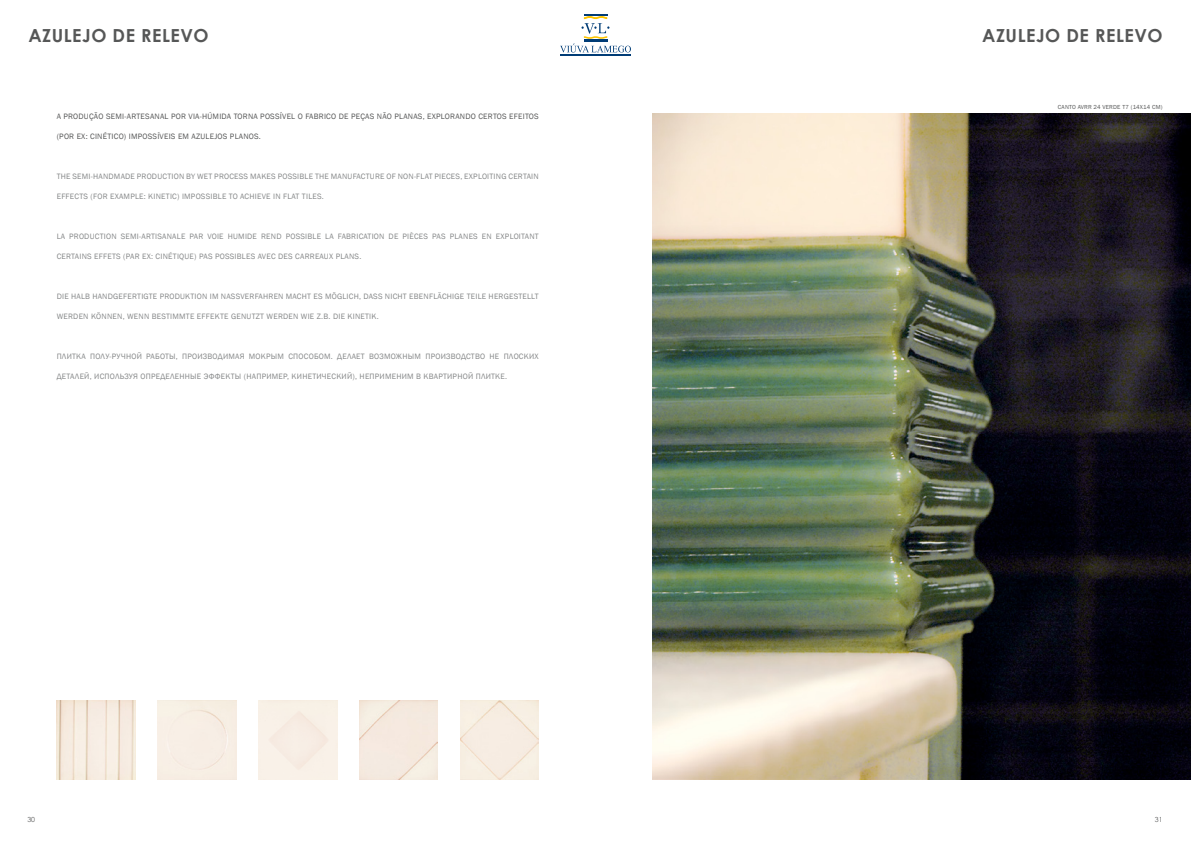
<style>
.page{position:relative;width:1191px;height:842px;background:#fff}
.page>*{position:absolute;margin:0;border:0;box-sizing:border-box;transform-origin:0 0}
.t1{font:700 18px "Century Gothic";letter-spacing:.03em;color:#565757}
.t2{font:8px "Franklin Gothic";letter-spacing:.03em;color:#868889}
.t3{font:8px "Franklin Gothic";letter-spacing:.03em;color:#565757}
.t4{font:7px "Century Gothic";color:#565757}
.t5{font:6px "Franklin Gothic";letter-spacing:.03em;color:#565757}
</style>
<div class="page">
<hr style="left:584px;top:14px;width:23px;height:2px;background:#003c76">
<hr style="left:560px;top:54px;width:71px;height:2px;background:#003c76">
<svg style="left:560px;top:16px;width:71px;height:36px"></svg>
<img style="left:652px;top:113px;width:539px;height:667px">
<div style="left:157px;top:701px;width:79px;height:79px;background:#f7eee4"></div>
<img style="left:460px;top:701px;width:79px;height:79px">
<div style="left:359px;top:701px;width:79px;height:79px;background:#f5e9e0"></div>
<img style="left:57px;top:701px;width:78px;height:79px">
<h1 class="t1" style="left:28px;top:24px;width:182px">AZULEJO DE RELEVO</h1>
<h1 class="t1" style="left:982px;top:24px;width:182px">AZULEJO DE RELEVO</h1>
<p class="t3" style="left:57px;top:111px;width:483px">A PRODUÇÃO SEMI-ARTESANAL POR VIA-HÚMIDA TORNA POSSÍVEL O FABRICO DE PEÇAS NÃO PLANAS, EXPLORANDO CERTOS EFEITOS</p>
<p class="t3" style="left:57px;top:131px;width:206px">(POR EX: CINÉTICO) IMPOSSÍVEIS EM AZULEJOS PLANOS.</p>
<p class="t2" style="left:57px;top:171px;width:483px">THE SEMI-HANDMADE PRODUCTION BY WET PROCESS MAKES POSSIBLE THE MANUFACTURE OF NON-FLAT PIECES, EXPLOITING CERTAIN</p>
<p class="t2" style="left:57px;top:191px;width:269px">EFFECTS (FOR EXAMPLE: KINETIC) IMPOSSIBLE TO ACHIEVE IN FLAT TILES.</p>
<p class="t2" style="left:57px;top:231px;width:483px">LA PRODUCTION SEMI-ARTISANALE PAR VOIE HUMIDE REND POSSIBLE LA FABRICATION DE PIÈCES PAS PLANES EN EXPLOITANT</p>
<p class="t2" style="left:57px;top:251px;width:306px">CERTAINS EFFETS (PAR EX: CINÉTIQUE) PAS POSSIBLES AVEC DES CARREAUX PLANS.</p>
<p class="t2" style="left:57px;top:291px;width:483px">DIE HALB HANDGEFERTIGTE PRODUKTION IM NASSVERFAHREN MACHT ES MÖGLICH, DASS NICHT EBENFLÄCHIGE TEILE HERGESTELLT</p>
<p class="t2" style="left:57px;top:311px;width:323px">WERDEN KÖNNEN, WENN BESTIMMTE EFFEKTE GENUTZT WERDEN WIE Z.B. DIE KINETIK.</p>
<p class="t2" style="left:57px;top:351px;width:483px">ПЛИТКА ПОЛУ-РУЧНОЙ РАБОТЫ, ПРОИЗВОДИМАЯ МОКРЫМ СПОСОБОМ. ДЕЛАЕТ ВОЗМОЖНЫМ ПРОИЗВОДСТВО НЕ ПЛОСКИХ</p>
<p class="t2" style="left:57px;top:371px;width:452px">ДЕТАЛЕЙ, ИСПОЛЬЗУЯ ОПРЕДЕЛЕННЫЕ ЭФФЕКТЫ (НАПРИМЕР, КИНЕТИЧЕСКИЙ), НЕПРИМЕНИМ В КВАРТИРНОЙ ПЛИТКЕ.</p>
<p class="t5" style="left:1058px;top:103px;width:106px">CANTO AVRR 24 VERDE T7 (14X14 CM)</p>
<p class="t4" style="left:27px;top:815px;width:9px">30</p>
<p class="t4" style="left:1154px;top:815px;width:9px">31</p>
</div>
